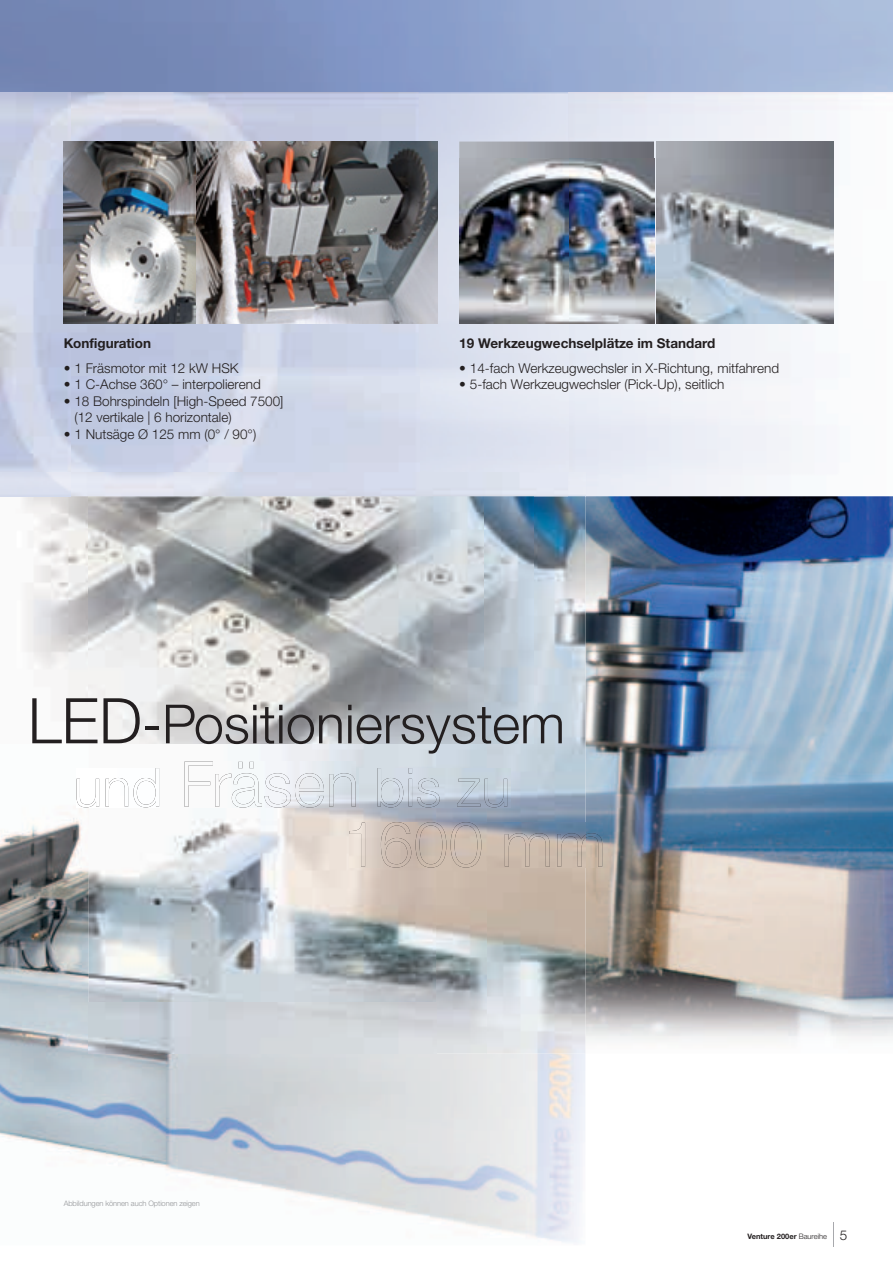
<style>
.page{position:relative;width:893px;height:1263px;background:#fff}
.page>*{position:absolute;margin:0;border:0;box-sizing:border-box;transform-origin:0 0}
.t1{font:300 54px "Helvetica Neue LTW1 G";color:#231f20}
.t2{font:300 13.5px/16.5px "Helvetica Neue LTW1 G";color:#231f20}
.t3{font:700 13.5px "Helvetica Neue LTW1 G";color:#231f20}
.t4{font:300 7.5px "Helvetica Neue LTW1 G";letter-spacing:-.01em;color:#939598}
.t5{font:700 7.5px "Helvetica Neue LTW1 G";color:#231f20}
.s1{font-size:63px}
.s2{font-weight:300}
.s3{font-weight:300;font-size:13.5px}
</style>
<div class="page">
<img style="left:568px;top:92px;width:325px;height:404px">
<img style="left:568px;top:142px;width:86px;height:16px">
<img style="left:657px;top:142px;width:176px;height:181px">
<img style="left:585px;top:496px;width:308px;height:557px">
<img style="left:0;top:472px;width:585px;height:770px">
<img style="left:89px;top:744px;width:398px;height:309px">
<img style="left:0;top:497px;width:534px;height:247px">
<img style="left:0;top:92px;width:419px;height:380px">
<img style="left:419px;top:92px;width:149px;height:94px">
<div style="left:419px;top:186px;width:49px;height:286px;background:#d9dfed"></div>
<div style="left:468px;top:323px;width:100px;height:149px;background:#e1e5f1"></div>
<img style="left:71px;top:496px;width:497px;height:1px">
<img style="left:459px;top:158px;width:195px;height:165px">
<img style="left:0;top:496px;width:71px;height:1px">
<img style="left:64px;top:142px;width:374px;height:181px">
<img style="left:77px;top:768px;width:12px;height:39px">
<img style="left:89px;top:768px;width:70px;height:39px">
<img style="left:162px;top:762px;width:194px;height:45px">
<img style="left:359px;top:768px;width:151px;height:39px">
<img style="left:585px;top:807px;width:82px;height:1px">
<img style="left:525px;top:807px;width:60px;height:1px">
<svg style="left:73px;top:867px;width:16px;height:1px"></svg>
<img style="left:89px;top:867px;width:200px;height:1px">
<img style="left:585px;top:822px;width:17px;height:45px">
<img style="left:349px;top:822px;width:236px;height:45px">
<svg style="left:833px;top:1222px;width:1px;height:25px"></svg>
<p class="t3" style="left:64px;top:335px;width:89px">Konfiguration</p>
<p class="t2" style="left:64px;top:359px;width:176px">• 1 Fräsmotor mit 12 kW HSK</p>
<p class="t2" style="left:64px;top:376px;width:199px">• 1 C-Achse 360° – interpolierend</p>
<p class="t2" style="left:74px;top:392px;width:211px;text-indent:-11px">• 18 Bohrspindeln [High-Speed 7500] (12 vertikale | 6 horizontale)</p>
<p class="t2" style="left:64px;top:425px;width:194px">• 1 Nutsäge Ø 125 mm (0° / 90°)</p>
<p class="t3" style="left:459px;top:335px;width:258px">19 Werkzeugwechselplätze im Standard</p>
<p class="t2" style="left:459px;top:359px;width:321px">• 14-fach Werkzeugwechsler in X-Richtung, mitfahrend</p>
<p class="t2" style="left:459px;top:376px;width:267px">• 5-fach Werkzeugwechsler (Pick-Up), seitlich</p>
<h1 class="t1" style="left:28px;top:691px;width:539px"><span class="s1">LED</span>-Positioniersystem</h1>
<p class="t4" style="left:64px;top:1198px;width:138px">Abbildungen können auch Optionen zeigen</p>
<p class="t5" style="left:747px;top:1231px;width:101px">Venture 200er <span class="s2">Baureihe</span> <span class="s3">5</span></p>
</div>
